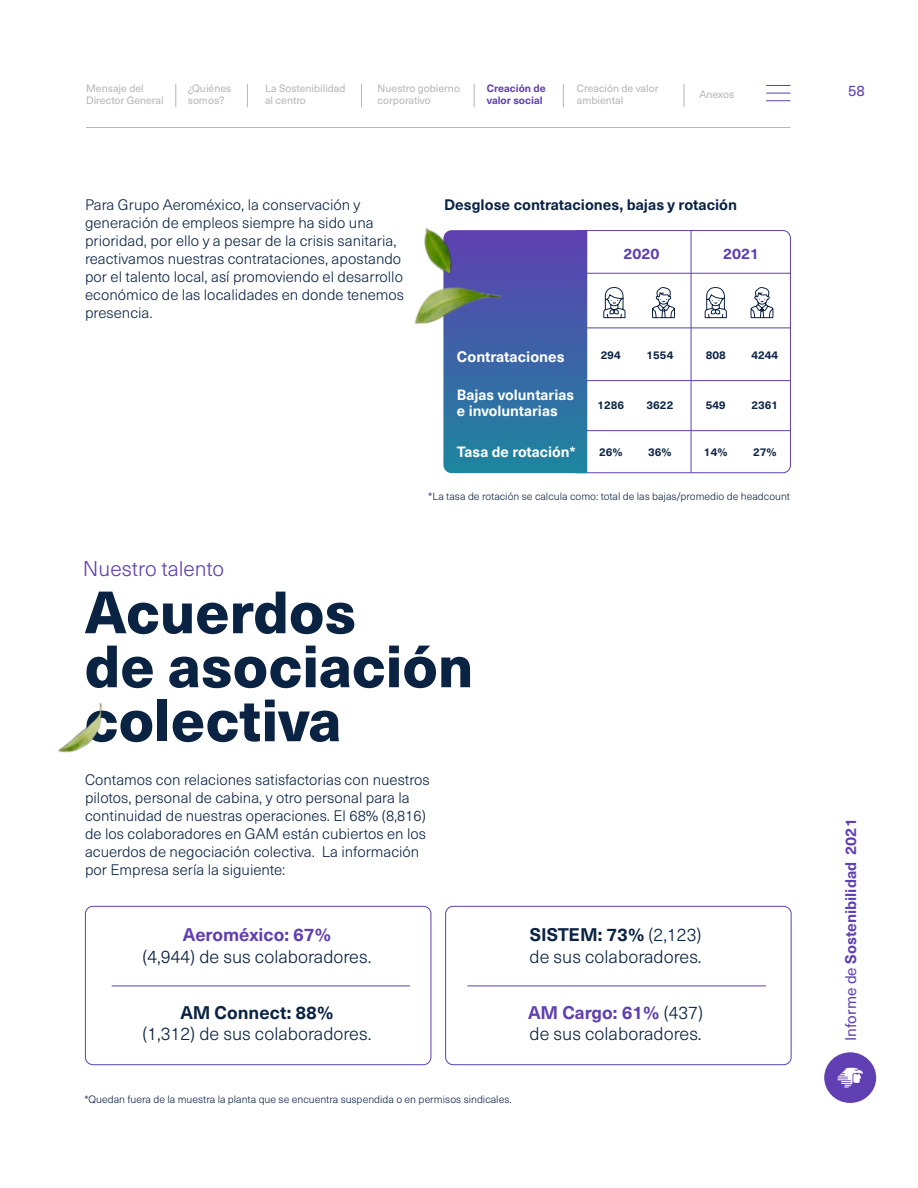
<style>
.page{position:relative;width:918px;height:1188px;background:#fff}
.page>*{position:absolute;margin:0;border:0;box-sizing:border-box;transform-origin:0 0}
.t1{font:800 58.5px/54px "Neue Haas Unica Pro";color:#0b2343}
.t2{font:300 21px "Neue Haas Unica Pro";color:#5f3fb1}
.t3{font:300 18px/21.6px "Neue Haas Unica Pro";color:#0b2343}
.t4{font:700 18px "Neue Haas Unica Pro";color:#5f3fb1}
.t5{font:700 18px "Neue Haas Unica Pro";color:#0b2343}
.t6{font:700 15.15px "Neue Haas Unica Pro";color:#5f3fb1}
.t7{font:300 15px/18px "Neue Haas Unica Pro";color:#0b2343}
.t8{font:700 15px "Neue Haas Unica Pro";color:#0b2343}
.t9{font:700 15px "Neue Haas Unica Pro";color:#fff}
.t10{font:700 15px "Neue Haas Unica Pro";color:#5f3fb1}
.t11{font:15px "Neue Haas Unica Pro";color:#5f3fb1}
.t12{font:700 14.7px/16.4px "Neue Haas Unica Pro";color:#fff}
.t13{font:700 11.25px "Neue Haas Unica Pro";color:#0b2343}
.t14{font:300 10.5px "Neue Haas Unica Pro";color:#0b2343}
.t15{font:10.5px/12.6px "Neue Haas Unica Pro";color:#b5b5b5}
.t16{font:700 10.5px/12.6px "Neue Haas Unica Pro";color:#5f3fb1}
.s1{font-weight:700}
.s2{font-weight:700;color:#5f3fb1}
.s3{font-weight:400}
</style>
<div class="page">
<svg style="left:766px;top:85px;width:24px;height:1px"></svg>
<svg style="left:766px;top:100px;width:24px;height:1px"></svg>
<svg style="left:766px;top:93px;width:24px;height:1px"></svg>
<svg style="left:175px;top:84px;width:1px;height:23px"></svg>
<svg style="left:247px;top:84px;width:1px;height:23px"></svg>
<svg style="left:474px;top:84px;width:1px;height:23px"></svg>
<svg style="left:563px;top:84px;width:1px;height:23px"></svg>
<svg style="left:684px;top:84px;width:1px;height:23px"></svg>
<svg style="left:361px;top:84px;width:1px;height:23px"></svg>
<div style="left:824px;top:1052px;width:52px;height:51px;background:#5f3fb1;border-radius:50%"></div>
<svg style="left:838px;top:1068px;width:25px;height:20px"></svg>
<hr style="left:86px;top:127px;width:704px;height:1px;background:#b5b5b5">
<svg style="left:588px;top:230px;width:203px;height:244px"></svg>
<hr style="left:587px;top:273px;width:204px;height:1px;background:#5f3fb1">
<svg style="left:603px;top:287px;width:23px;height:32px"></svg>
<svg style="left:704px;top:287px;width:23px;height:32px"></svg>
<svg style="left:651px;top:286px;width:24px;height:32px"></svg>
<svg style="left:750px;top:286px;width:24px;height:32px"></svg>
<hr style="left:587px;top:328px;width:204px;height:1px;background:#5f3fb1">
<hr style="left:587px;top:380px;width:204px;height:1px;background:#5f3fb1">
<hr style="left:587px;top:430px;width:204px;height:1px;background:#5f3fb1">
<hr style="left:691px;top:231px;width:1px;height:242px;background:#5f3fb1">
<img style="left:58px;top:703px;width:45px;height:50px">
<div style="left:445px;top:906px;width:347px;height:159px;border:1px solid #5f3fb1;border-radius:8px"></div>
<div style="left:85px;top:906px;width:346px;height:159px;border:1px solid #5f3fb1;border-radius:8px"></div>
<hr style="left:112px;top:986px;width:298px;height:1px;background:#5f3fb1">
<hr style="left:467px;top:986px;width:299px;height:1px;background:#5f3fb1">
<svg style="left:443px;top:230px;width:145px;height:244px;background:#396aa6"></svg>
<img style="left:414px;top:228px;width:106px;height:124px">
<p class="t15" style="left:86px;top:82px;width:79px">Mensaje del<br>Director General</p>
<p class="t15" style="left:188px;top:82px;width:45px">¿Quiénes somos?</p>
<p class="t15" style="left:265px;top:82px;width:82px">La Sostenibilidad al centro</p>
<p class="t15" style="left:378px;top:82px;width:84px">Nuestro gobierno corporativo</p>
<p class="t16" style="left:487px;top:82px;width:61px">Creación de valor social</p>
<p class="t15" style="left:577px;top:82px;width:83px">Creación de valor ambiental</p>
<p class="t15" style="left:699px;top:89px;width:36px">Anexos</p>
<p class="t7" style="left:85px;top:196px;width:321px">Para Grupo Aeroméxico, la conservación y generación de empleos siempre ha sido una prioridad, por ello y a pesar de la crisis sanitaria, reactivamos nuestras contrataciones, apostando por el talento local, así promoviendo el desarrollo económico de las localidades en donde tenemos presencia.</p>
<h2 class="t2" style="left:83px;top:556px;width:143px">Nuestro talento</h2>
<p class="t8" style="left:444px;top:196px;width:294px">Desglose contrataciones, bajas y rotación</p>
<p class="t10" style="left:623px;top:245px;width:37px">2020</p>
<p class="t10" style="left:723px;top:245px;width:37px">2021</p>
<p class="t9" style="left:457px;top:348px;width:109px">Contrataciones</p>
<p class="t12" style="left:457px;top:387px;width:119px">Bajas voluntarias e involuntarias</p>
<p class="t12" style="left:457px;top:444px;width:120px">Tasa de rotación*</p>
<p class="t13" style="left:601px;top:348px;width:22px">294</p>
<p class="t13" style="left:706px;top:348px;width:22px">808</p>
<p class="t13" style="left:647px;top:348px;width:28px">1554</p>
<p class="t13" style="left:751px;top:348px;width:28px">4244</p>
<p class="t13" style="left:597px;top:398px;width:28px">1286</p>
<p class="t13" style="left:706px;top:398px;width:22px">549</p>
<p class="t13" style="left:599px;top:445px;width:25px">26%</p>
<p class="t13" style="left:704px;top:445px;width:25px">14%</p>
<p class="t13" style="left:647px;top:398px;width:28px">3622</p>
<p class="t13" style="left:751px;top:398px;width:28px">2361</p>
<p class="t13" style="left:648px;top:445px;width:25px">36%</p>
<p class="t13" style="left:753px;top:445px;width:25px">27%</p>
<p class="t14" style="left:428px;top:490px;width:363px">*La tasa de rotación se calcula como: total de las bajas/promedio de headcount</p>
<h1 class="t1" style="left:85px;top:586px;width:390px">Acuerdos<br>de asociación colectiva</h1>
<p class="t7" style="left:85px;top:771px;width:346px">Contamos con relaciones satisfactorias con nuestros pilotos, personal de cabina, y otro personal para la continuidad de nuestras operaciones. El 68% (8,816) de los colaboradores en GAM están cubiertos en los acuerdos de negociación colectiva. La información por Empresa sería la siguiente:</p>
<p class="t4" style="left:183px;top:924px;width:150px">Aeroméxico: 67%</p>
<p class="t3" style="left:142px;top:946px;width:231px">(4,944) de sus colaboradores.</p>
<p class="t5" style="left:181px;top:1001px;width:154px">AM Connect: 88%</p>
<p class="t3" style="left:142px;top:1023px;width:231px">(1,312) de sus colaboradores.</p>
<p class="t3" style="left:530px;top:924px;width:174px"><span class="s1">SISTEM: 73%</span> (2,123) de sus colaboradores.</p>
<p class="t3" style="left:528px;top:1002px;width:176px"><span class="s2">AM Cargo: 61%</span> (437) de sus colaboradores.</p>
<p class="t14" style="left:84px;top:1093px;width:429px">*Quedan fuera de la muestra la planta que se encuentra suspendida o en permisos sindicales.</p>
<p class="t11" style="left:848px;top:82px;width:18px">58</p>
<p class="t6" style="left:841px;top:1041px;width:224px;rotate:-90deg"><span class="s3">Informe de</span> Sostenibilidad 2021</p>
</div>
